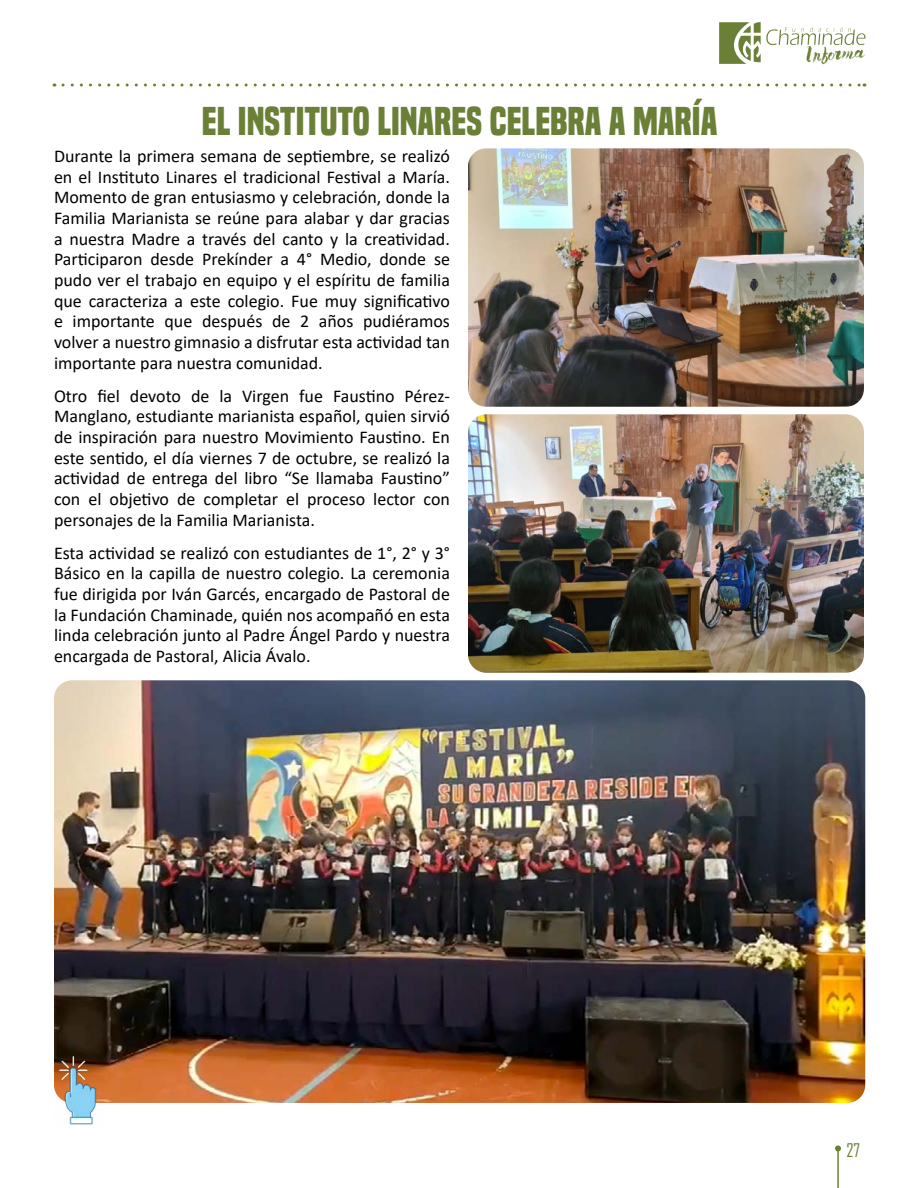
<style>
.page{position:relative;width:918px;height:1188px;background:#fff}
.page>*{position:absolute;margin:0;border:0;box-sizing:border-box;transform-origin:0 0}
.t1{font:700 37.5px "Built Titling Rg";color:#6b8037}
.t2{font:18px/20.7px "Calibri";color:#000;text-align:justify}
.t3{font:18px "Agency FB";color:#6b8037}
</style>
<div class="page">
<img style="left:54px;top:680px;width:811px;height:423px">
<img style="left:468px;top:414px;width:396px;height:259px">
<img style="left:468px;top:148px;width:396px;height:259px">
<img style="left:54px;top:1053px;width:48px;height:72px">
<hr style="left:837px;top:1148px;width:2px;height:40px;background:#6b8037">
<svg style="left:835px;top:1145px;width:6px;height:6px"></svg>
<svg style="left:63px;top:84px;width:802px;height:3px"></svg>
<svg style="left:719px;top:22px;width:147px;height:42px"></svg>
<h1 class="t1" style="left:202px;top:99px;width:517px">EL INSTITUTO LINARES CELEBRA A MARÍA</h1>
<p class="t2" style="left:54px;top:145px;width:398px">Durante la primera semana de septiembre, se realizó en el Instituto Linares el tradicional Festival a María.<br>Momento de gran entusiasmo y celebración, donde la Familia Marianista se reúne para alabar y dar gracias a nuestra Madre a través del canto y la creatividad.<br>Participaron desde Prekínder a 4° Medio, donde se pudo ver el trabajo en equipo y el espíritu de familia que caracteriza a este colegio. Fue muy significativo e importante que después de 2 años pudiéramos volver a nuestro gimnasio a disfrutar esta actividad tan importante para nuestra comunidad.</p>
<p class="t2" style="left:54px;top:385px;width:397px">Otro fiel devoto de la Virgen fue Faustino Pérez-Manglano, estudiante marianista español, quien sirvió de inspiración para nuestro Movimiento Faustino. En este sentido, el día viernes 7 de octubre, se realizó la actividad de entrega del libro “Se llamaba Faustino” con el objetivo de completar el proceso lector con personajes de la Familia Marianista.</p>
<p class="t2" style="left:54px;top:542px;width:398px">Esta actividad se realizó con estudiantes de 1°, 2° y 3° Básico en la capilla de nuestro colegio. La ceremonia fue dirigida por Iván Garcés, encargado de Pastoral de la Fundación Chaminade, quién nos acompañó en esta linda celebración junto al Padre Ángel Pardo y nuestra encargada de Pastoral, Alicia Ávalo.</p>
<p class="t3" style="left:846px;top:1139px;width:15px">27</p>
</div>
